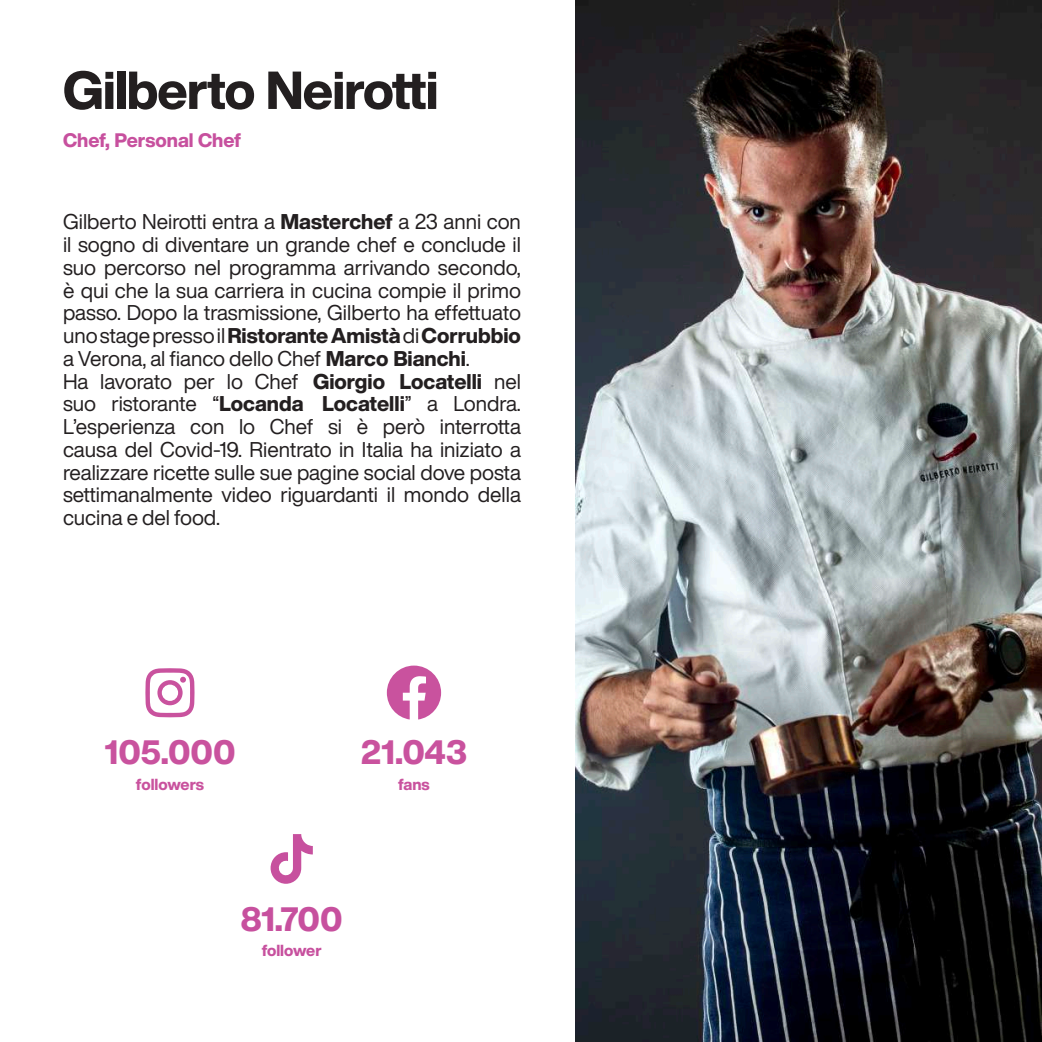
<style>
.page{position:relative;width:1042px;height:1042px;background:#fff}
.page>*{position:absolute;margin:0;border:0;box-sizing:border-box;transform-origin:0 0}
.t1{font:800 52.5px "Helvetica Now Display";letter-spacing:-.02em;color:#231f20}
.t2{font:800 33.25px "Helvetica Now Display";letter-spacing:-.005em;color:#c9529e}
.t3{font:800 33.25px "Helvetica Now Display";color:#c7509e}
.t4{font:21px/22.8px "Helvetica Now Display";color:#231f20}
.t5{font:800 19.25px "Helvetica Now Display";color:#c7509e}
.t6{font:800 15.75px "Helvetica Now Display";color:#c9529e}
.t7{font:800 15.75px "Helvetica Now Display";color:#c7509e}
.s1{font-weight:800}
</style>
<div class="page">
<img style="left:575px;top:0;width:467px;height:1042px">
<svg style="left:271px;top:834px;width:42px;height:50px"></svg>
<h1 class="t1" style="left:63px;top:54px;width:377px">Gilberto Neirotti</h1>
<p class="t5" style="left:63px;top:127px;width:180px">Chef, Personal Chef</p>
<p class="t4" style="left:63px;top:210px;width:459px">Gilberto Neirotti entra a <span class="s1">Masterchef</span> a 23 anni con il sogno di diventare un grande chef e conclude il suo percorso nel programma arrivando secondo, è qui che la sua carriera in cucina compie il primo passo. Dopo la trasmissione, Gilberto ha effettuato uno stage presso il <span class="s1">Ristorante Amistà</span> di <span class="s1">Corrubbio </span>a Verona, al fianco dello Chef <span class="s1">Marco Bianchi</span>.<br>Ha lavorato per lo Chef <span class="s1">Giorgio Locatelli</span> nel suo ristorante “<span class="s1">Locanda Locatelli</span>” a Londra.<br>L’esperienza con lo Chef si è però interrotta causa del Covid-19. Rientrato in Italia ha iniziato a realizzare ricette sulle sue pagine social dove posta settimanalmente video riguardanti il mondo della cucina e del food.</p>
<h2 class="t2" style="left:104px;top:729px;width:133px">105.000</h2>
<h2 class="t2" style="left:361px;top:729px;width:108px">21.043</h2>
<p class="t6" style="left:136px;top:773px;width:70px">followers</p>
<p class="t6" style="left:398px;top:773px;width:33px">fans</p>
<h2 class="t3" style="left:241px;top:895px;width:103px">81.700</h2>
<p class="t7" style="left:262px;top:940px;width:62px">follower</p>
</div>
